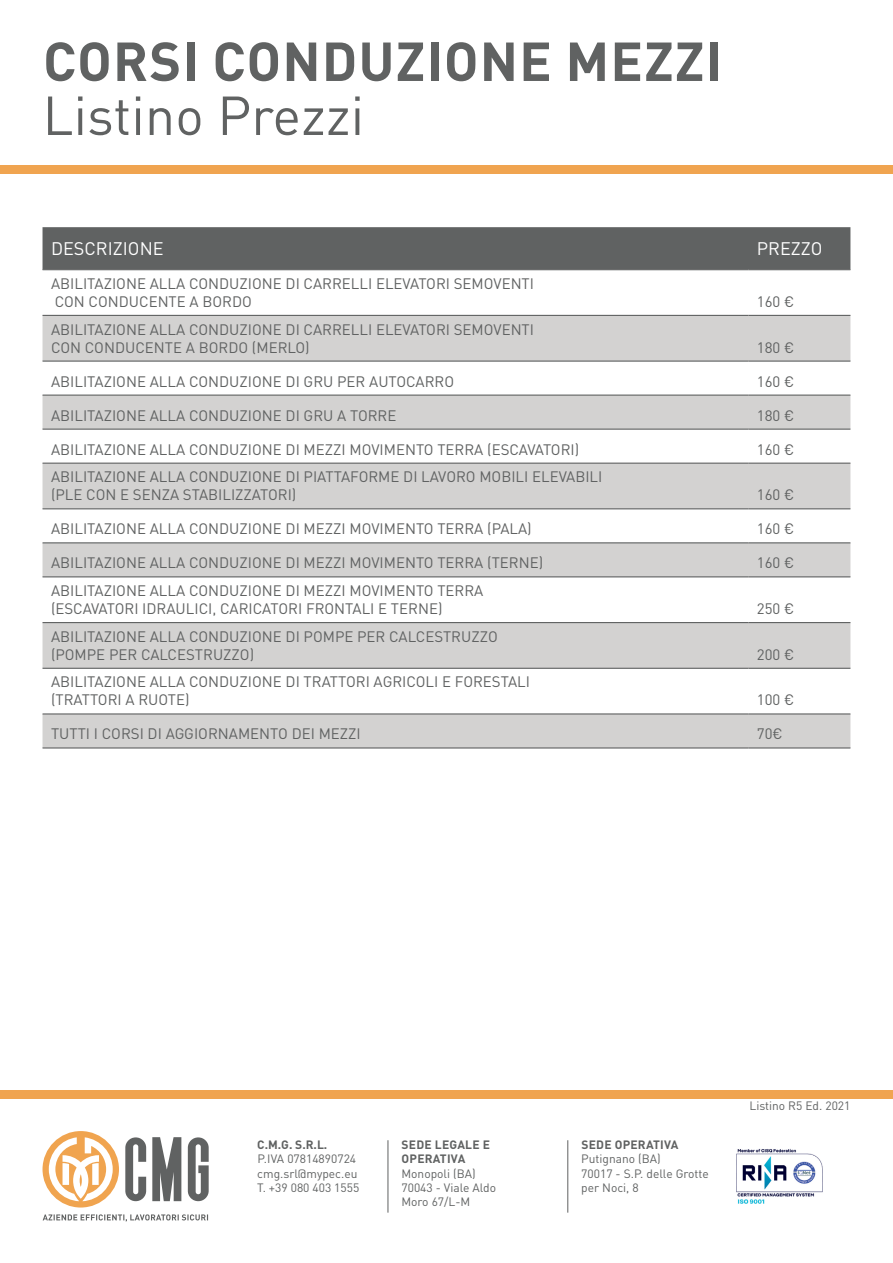
<style>
.page{position:relative;width:893px;height:1263px;background:#fff}
.page>*{position:absolute;margin:0;border:0;box-sizing:border-box;transform-origin:0 0}
.t1{font:700 54px "DIN Pro";letter-spacing:.02em;color:#606262}
.t2{font:54px "DIN Pro";color:#606262}
.t3{font:18px "DIN Pro";color:#fff}
.t4{font:15px "DIN Pro";color:#606262}
.t5{font:12px/14.4px "DIN Pro";color:#606262}
.t6{font:700 12px/14.4px "DIN Pro";letter-spacing:.02em;color:#606262}
</style>
<div class="page">
<div style="left:43px;top:227px;width:807px;height:42px;background:#606262"></div>
<svg style="left:43px;top:270px;width:807px;height:45px"></svg>
<svg style="left:43px;top:316px;width:807px;height:431px;fill:#d3d2d1"></svg>
<hr style="left:43px;top:269px;width:705px;height:1px;background:#606262">
<hr style="left:748px;top:269px;width:102px;height:1px;background:#606262">
<hr style="left:43px;top:315px;width:705px;height:1px;background:#606262">
<hr style="left:748px;top:315px;width:102px;height:1px;background:#606262">
<hr style="left:43px;top:360px;width:705px;height:2px;background:#606262">
<hr style="left:748px;top:360px;width:102px;height:2px;background:#606262">
<hr style="left:43px;top:395px;width:705px;height:1px;background:#606262">
<hr style="left:748px;top:395px;width:102px;height:1px;background:#606262">
<hr style="left:43px;top:429px;width:705px;height:1px;background:#606262">
<hr style="left:748px;top:429px;width:102px;height:1px;background:#606262">
<hr style="left:43px;top:463px;width:705px;height:1px;background:#606262">
<hr style="left:748px;top:463px;width:102px;height:1px;background:#606262">
<hr style="left:43px;top:508px;width:705px;height:1px;background:#606262">
<hr style="left:748px;top:508px;width:102px;height:1px;background:#606262">
<hr style="left:43px;top:542px;width:705px;height:1px;background:#606262">
<hr style="left:748px;top:542px;width:102px;height:1px;background:#606262">
<hr style="left:43px;top:576px;width:705px;height:1px;background:#606262">
<hr style="left:748px;top:576px;width:102px;height:1px;background:#606262">
<hr style="left:43px;top:622px;width:705px;height:1px;background:#606262">
<hr style="left:748px;top:622px;width:102px;height:1px;background:#606262">
<hr style="left:43px;top:668px;width:705px;height:1px;background:#606262">
<hr style="left:748px;top:668px;width:102px;height:1px;background:#606262">
<hr style="left:43px;top:713px;width:705px;height:1px;background:#606262">
<hr style="left:748px;top:713px;width:102px;height:1px;background:#606262">
<hr style="left:43px;top:747px;width:705px;height:1px;background:#606262">
<hr style="left:748px;top:747px;width:102px;height:1px;background:#606262">
<div style="left:0;top:1091px;width:893px;height:8px;background:#f0a450"></div>
<div style="left:0;top:166px;width:893px;height:8px;background:#f0a450"></div>
<svg style="left:43px;top:1131px;width:76px;height:76px"></svg>
<svg style="left:125px;top:1137px;width:21px;height:64px"></svg>
<svg style="left:152px;top:1137px;width:29px;height:64px;background:#7e7f7f"></svg>
<svg style="left:188px;top:1137px;width:21px;height:64px"></svg>
<svg style="left:43px;top:1214px;width:165px;height:8px"></svg>
<hr style="left:388px;top:1140px;width:1px;height:72px;background:#606262">
<hr style="left:567px;top:1140px;width:1px;height:72px;background:#606262">
<img style="left:736px;top:1149px;width:87px;height:55px">
<p class="t1" style="left:43px;top:16px;width:680px">CORSI CONDUZIONE MEZZI</p>
<p class="t2" style="left:43px;top:73px;width:323px">Listino Prezzi</p>
<p class="t3" style="left:51px;top:234px;width:114px">DESCRIZIONE</p>
<p class="t3" style="left:757px;top:234px;width:67px">PREZZO</p>
<p class="t4" style="left:51px;top:272px;width:485px">ABILITAZIONE ALLA CONDUZIONE DI CARRELLI ELEVATORI SEMOVENTI</p>
<p class="t4" style="left:55px;top:290px;width:199px">CON CONDUCENTE A BORDO</p>
<p class="t4" style="left:757px;top:290px;width:39px">160 €</p>
<p class="t4" style="left:51px;top:317px;width:485px">ABILITAZIONE ALLA CONDUZIONE DI CARRELLI ELEVATORI SEMOVENTI</p>
<p class="t4" style="left:51px;top:335px;width:260px">CON CONDUCENTE A BORDO (MERLO)</p>
<p class="t4" style="left:757px;top:335px;width:39px">180 €</p>
<p class="t4" style="left:51px;top:369px;width:405px">ABILITAZIONE ALLA CONDUZIONE DI GRU PER AUTOCARRO</p>
<p class="t4" style="left:757px;top:369px;width:39px">160 €</p>
<p class="t4" style="left:51px;top:403px;width:347px">ABILITAZIONE ALLA CONDUZIONE DI GRU A TORRE</p>
<p class="t4" style="left:757px;top:403px;width:39px">180 €</p>
<p class="t4" style="left:51px;top:437px;width:530px">ABILITAZIONE ALLA CONDUZIONE DI MEZZI MOVIMENTO TERRA (ESCAVATORI)</p>
<p class="t4" style="left:757px;top:437px;width:39px">160 €</p>
<p class="t4" style="left:51px;top:465px;width:553px">ABILITAZIONE ALLA CONDUZIONE DI PIATTAFORME DI LAVORO MOBILI ELEVABILI</p>
<p class="t4" style="left:51px;top:483px;width:247px">(PLE CON E SENZA STABILIZZATORI)</p>
<p class="t4" style="left:757px;top:483px;width:39px">160 €</p>
<p class="t4" style="left:51px;top:517px;width:482px">ABILITAZIONE ALLA CONDUZIONE DI MEZZI MOVIMENTO TERRA (PALA)</p>
<p class="t4" style="left:757px;top:517px;width:39px">160 €</p>
<p class="t4" style="left:51px;top:551px;width:494px">ABILITAZIONE ALLA CONDUZIONE DI MEZZI MOVIMENTO TERRA (TERNE)</p>
<p class="t4" style="left:757px;top:551px;width:39px">160 €</p>
<p class="t4" style="left:51px;top:579px;width:434px">ABILITAZIONE ALLA CONDUZIONE DI MEZZI MOVIMENTO TERRA</p>
<p class="t4" style="left:51px;top:597px;width:393px">(ESCAVATORI IDRAULICI, CARICATORI FRONTALI E TERNE)</p>
<p class="t4" style="left:757px;top:597px;width:39px">250 €</p>
<p class="t4" style="left:51px;top:624px;width:448px">ABILITAZIONE ALLA CONDUZIONE DI POMPE PER CALCESTRUZZO</p>
<p class="t4" style="left:51px;top:642px;width:205px">(POMPE PER CALCESTRUZZO)</p>
<p class="t4" style="left:757px;top:642px;width:39px">200 €</p>
<p class="t4" style="left:51px;top:670px;width:480px">ABILITAZIONE ALLA CONDUZIONE DI TRATTORI AGRICOLI E FORESTALI</p>
<p class="t4" style="left:51px;top:688px;width:140px">(TRATTORI A RUOTE)</p>
<p class="t4" style="left:757px;top:688px;width:39px">100 €</p>
<p class="t4" style="left:51px;top:722px;width:311px">TUTTI I CORSI DI AGGIORNAMENTO DEI MEZZI</p>
<p class="t4" style="left:757px;top:722px;width:27px">70€</p>
<p class="t6" style="left:257px;top:1136px;width:72px">C.M.G. S.R.L.</p>
<p class="t5" style="left:257px;top:1150px;width:100px">P.IVA 07814890724</p>
<p class="t5" style="left:257px;top:1165px;width:102px">cmg.srl@mypec.eu</p>
<p class="t5" style="left:257px;top:1179px;width:104px">T. +39 080 403 1555</p>
<p class="t6" style="left:402px;top:1136px;width:90px">SEDE LEGALE E<br>OPERATIVA</p>
<p class="t5" style="left:401px;top:1165px;width:96px">Monopoli (BA)<br>70043 - Viale Aldo<br>Moro 67/L-M</p>
<p class="t6" style="left:581px;top:1136px;width:99px">SEDE OPERATIVA</p>
<p class="t5" style="left:581px;top:1150px;width:129px">Putignano (BA)<br>70017 - S.P. delle Grotte per Noci, 8</p>
<p class="t5" style="left:749px;top:1097px;width:102px">Listino R5 Ed. 2021</p>
</div>
